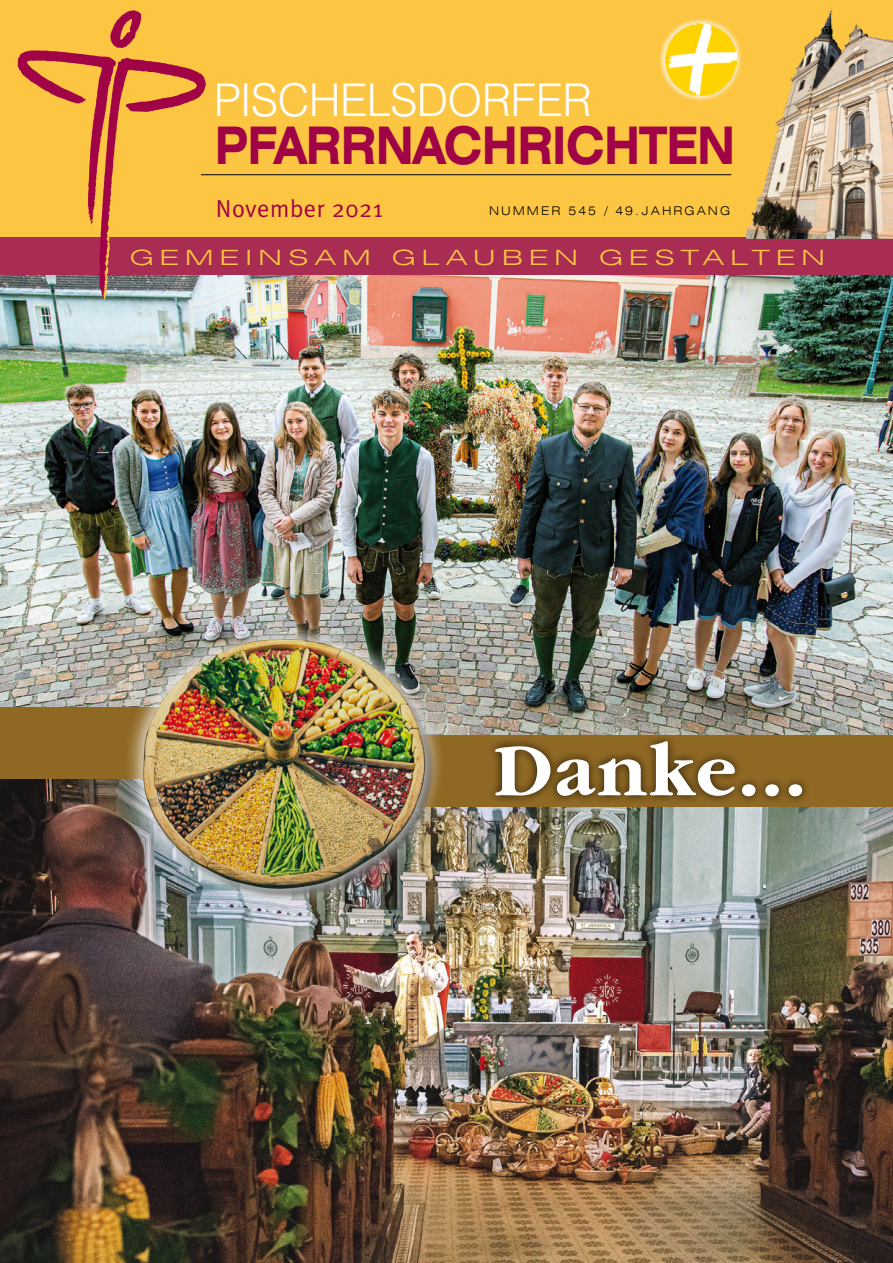
<style>
.page{position:relative;width:893px;height:1263px;background:#fff}
.page>*{position:absolute;margin:0;border:0;box-sizing:border-box;transform-origin:0 0}
.t1{font:700 76.5px "Garamond";letter-spacing:.025em;color:#fff}
.t2{font:700 expanded 51.9px "Swiss 721 BT";letter-spacing:-.015em;color:#a10446;scale:.8 1}
.t3{font:300 45.15px "Swiss 721 BT";letter-spacing:-.01em;color:#fff}
.t4{font:24.45px "Meta Plus Normal";letter-spacing:.025em;color:#a10446}
.t5{font:300 expanded 21px "Swiss 721 BT";letter-spacing:.2em;color:#fcc643;scale:1.37 1}
.t6{font:300 expanded 12px "Swiss 721 BT";letter-spacing:.17em;color:#000}
</style>
<div class="page">
<img style="left:0;top:778px;width:893px;height:485px">
<div style="left:0;top:0;width:893px;height:238px;background:#fcc643"></div>
<div style="left:0;top:238px;width:893px;height:38px;background:#a92c52"></div>
<div style="left:658px;top:17px;width:85px;height:86px;background:#fff;opacity:.75"></div>
<img style="left:665px;top:24px;width:71px;height:71px">
<img style="left:746px;top:9px;width:147px;height:230px">
<hr style="left:201px;top:174px;width:530px;height:1px;background:#000">
<img style="left:0;top:276px;width:893px;height:460px">
<div style="left:0;top:707px;width:394px;height:71px;background:#8f6824"></div>
<div style="left:389px;top:736px;width:504px;height:71px;background:#8f6824"></div>
<div style="left:123px;top:619px;width:322px;height:290px;background:#fff;opacity:.75"></div>
<img style="left:143px;top:639px;width:282px;height:250px">
<div style="left:487px;top:733px;width:324px;height:72px;background:#000;opacity:.75"></div>
<img style="left:17px;top:174px;width:195px;height:146px">
<img style="left:15px;top:10px;width:194px;height:308px">
<h3 class="t3" style="left:214px;top:73px;width:380px">PISCHELSDORFER</h3>
<h2 class="t2" style="left:215px;top:114px;width:652px">PFARRNACHRICHTEN</h2>
<p class="t4" style="left:216px;top:194px;width:169px">November 2021</p>
<p class="t6" style="left:489px;top:204px;width:242px">NUMMER 545 / 49. JAHRGANG</p>
<p class="t5" style="left:130px;top:245px;width:509px">GEMEINSAM GLAUBEN GESTALTEN</p>
<h1 class="t1" style="left:494px;top:730px;width:313px">Danke...</h1>
</div>
